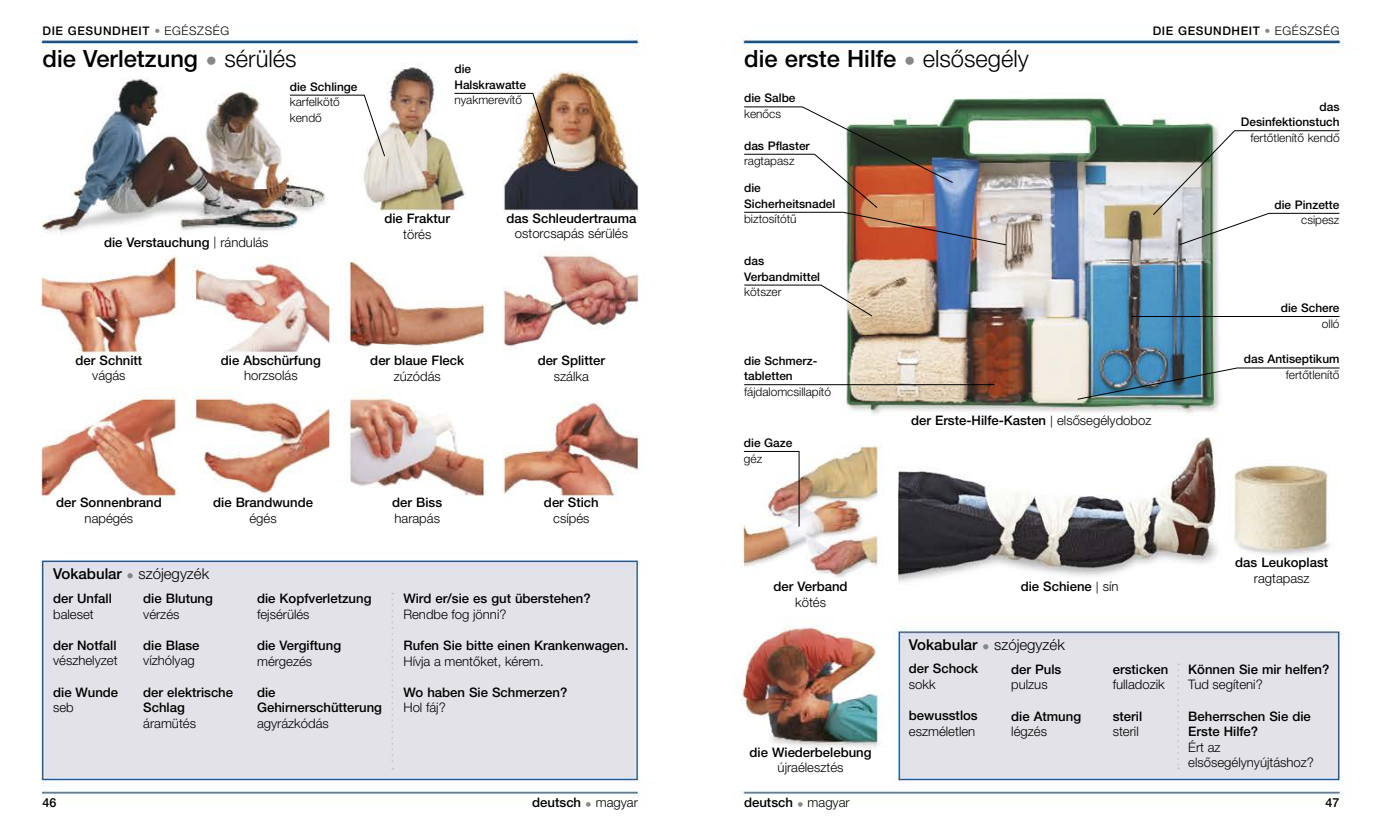
<style>
.page{position:relative;width:1382px;height:833px;background:#fff}
.page>*{position:absolute;margin:0;border:0;box-sizing:border-box;transform-origin:0 0}
.t1{font:500 23.75px "Helvetica Neue LT Std";color:#000}
.t2{font:300 15px "Helvetica Neue LT Std";color:#000}
.t3{font:500 13.12px/15.6px "Helvetica Neue LT Std";color:#000}
.t4{font:300 13.12px/15.6px "Helvetica Neue LT Std";color:#000}
.t5{font:500 12.5px "Helvetica Neue LT Std";color:#000}
.t6{font:500 11.88px/15.6px "Helvetica Neue LT Std";color:#000}
.t7{font:300 11.88px/15.6px "Helvetica Neue LT Std";color:#000}
.t8{font:500 11.88px "Helvetica Neue LT Std";letter-spacing:.05em;color:#000}
.s1{font-family:"Frutiger LT Std";font-weight:700;color:#878787}
.s2{font-weight:300}
.s3{font-weight:300;font-size:11.75px}
.s4{font-weight:500}
</style>
<div class="page">
<img style="left:41px;top:34px;width:1304px;height:763px">
<hr style="left:744px;top:451px;width:55px;height:1px;background:#000">
<hr style="left:1269px;top:213px;width:70px;height:1px;background:#000">
<hr style="left:744px;top:384px;width:251px;height:1px;background:#000">
<hr style="left:1132px;top:316px;width:207px;height:1px;background:#000">
<hr style="left:744px;top:154px;width:71px;height:1px;background:#000">
<hr style="left:290px;top:95px;width:74px;height:1px;background:#000">
<hr style="left:454px;top:93px;width:79px;height:1px;background:#000">
<svg style="left:820px;top:284px;width:53px;height:33px"></svg>
<svg style="left:391px;top:592px;width:2px;height:177px"></svg>
<svg style="left:1153px;top:130px;width:116px;height:115px"></svg>
<svg style="left:364px;top:95px;width:21px;height:62px"></svg>
<hr style="left:1234px;top:130px;width:105px;height:1px;background:#000">
<hr style="left:744px;top:285px;width:77px;height:1px;background:#000">
<img style="left:1077px;top:367px;width:160px;height:33px">
<svg style="left:1177px;top:663px;width:2px;height:106px"></svg>
<hr style="left:744px;top:107px;width:58px;height:1px;background:#000">
<img style="left:802px;top:106px;width:204px;height:139px">
<svg style="left:532px;top:93px;width:23px;height:71px;background:#866853"></svg>
<hr style="left:744px;top:212px;width:99px;height:1px;background:#000">
<hr style="left:799px;top:451px;width:1px;height:75px;background:#000">
<hr style="left:1237px;top:368px;width:102px;height:1px;background:#000">
<p class="t8" style="left:43px;top:24px;width:188px">DIE GESUNDHEIT <span class="s1">•</span> <span class="s2">EGÉSZSÉG</span></p>
<p class="t8" style="left:1153px;top:24px;width:188px">DIE GESUNDHEIT <span class="s1">•</span> <span class="s2">EGÉSZSÉG</span></p>
<h1 class="t1" style="left:43px;top:44px;width:256px">die Verletzung <span class="s1">•</span> <span class="s2">sérülés</span></h1>
<p class="t6" style="left:290px;top:78px;width:69px">die Schlinge</p>
<p class="t7" style="left:290px;top:94px;width:51px">karfelkötő kendő</p>
<p class="t6" style="left:454px;top:61px;width:73px">die<br>Halskrawatte</p>
<p class="t7" style="left:454px;top:92px;width:69px">nyakmerevítő</p>
<p class="t3" style="left:104px;top:234px;width:166px">die Verstauchung <span class="s3">|</span> <span class="s2">rándulás</span></p>
<p class="t3" style="left:384px;top:210px;width:67px">die Fraktur</p>
<p class="t4" style="left:403px;top:226px;width:30px">törés</p>
<p class="t3" style="left:506px;top:210px;width:131px">das Schleudertrauma</p>
<p class="t4" style="left:515px;top:226px;width:115px">ostorcsapás sérülés</p>
<p class="t3" style="left:76px;top:352px;width:68px">der Schnitt</p>
<p class="t4" style="left:92px;top:368px;width:35px">vágás</p>
<p class="t3" style="left:221px;top:352px;width:102px">die Abschürfung</p>
<p class="t4" style="left:244px;top:368px;width:55px">horzsolás</p>
<p class="t3" style="left:370px;top:352px;width:95px">der blaue Fleck</p>
<p class="t4" style="left:394px;top:368px;width:49px">zúzódás</p>
<p class="t3" style="left:538px;top:352px;width:69px">der Splitter</p>
<p class="t4" style="left:554px;top:368px;width:37px">szálka</p>
<p class="t3" style="left:56px;top:495px;width:107px">der Sonnenbrand</p>
<p class="t4" style="left:85px;top:510px;width:50px">napégés</p>
<p class="t3" style="left:213px;top:495px;width:101px">die Brandwunde</p>
<p class="t4" style="left:249px;top:510px;width:29px">égés</p>
<p class="t2" style="left:53px;top:565px;width:157px"><span class="s4">Vokabular</span> <span class="s1">•</span> szójegyzék</p>
<p class="t3" style="left:392px;top:495px;width:51px">der Biss</p>
<p class="t4" style="left:394px;top:510px;width:47px">harapás</p>
<p class="t3" style="left:544px;top:495px;width:56px">der Stich</p>
<p class="t4" style="left:553px;top:510px;width:38px">csípés</p>
<p class="t3" style="left:53px;top:590px;width:60px">der Unfall</p>
<p class="t4" style="left:53px;top:606px;width:42px">baleset</p>
<p class="t3" style="left:53px;top:637px;width:65px">der Notfall</p>
<p class="t4" style="left:53px;top:652px;width:66px">vészhelyzet</p>
<p class="t3" style="left:53px;top:684px;width:67px">die Wunde</p>
<p class="t4" style="left:53px;top:699px;width:22px">seb</p>
<p class="t3" style="left:143px;top:590px;width:71px">die Blutung</p>
<p class="t4" style="left:143px;top:606px;width:38px">vérzés</p>
<p class="t3" style="left:143px;top:637px;width:58px">die Blase</p>
<p class="t4" style="left:143px;top:652px;width:53px">vízhólyag</p>
<p class="t3" style="left:143px;top:684px;width:91px">der elektrische<br>Schlag</p>
<p class="t4" style="left:143px;top:715px;width:54px">áramütés</p>
<p class="t3" style="left:257px;top:590px;width:116px">die Kopfverletzung</p>
<p class="t4" style="left:257px;top:606px;width:54px">fejsérülés</p>
<p class="t3" style="left:257px;top:637px;width:86px">die Vergiftung</p>
<p class="t4" style="left:257px;top:653px;width:57px">mérgezés</p>
<p class="t3" style="left:257px;top:684px;width:126px">die<br>Gehirnerschütterung</p>
<p class="t4" style="left:257px;top:715px;width:73px">agyrázkódás</p>
<p class="t3" style="left:403px;top:590px;width:189px">Wird er/sie es gut überstehen?</p>
<p class="t4" style="left:403px;top:606px;width:105px">Rendbe fog jönni?</p>
<p class="t3" style="left:403px;top:637px;width:226px">Rufen Sie bitte einen Krankenwagen.</p>
<p class="t4" style="left:403px;top:653px;width:142px">Hívja a mentőket, kérem.</p>
<p class="t3" style="left:403px;top:684px;width:165px">Wo haben Sie Schmerzen?</p>
<p class="t4" style="left:403px;top:699px;width:44px">Hol fáj?</p>
<h1 class="t1" style="left:744px;top:44px;width:286px">die erste Hilfe <span class="s1">•</span> <span class="s2">elsősegély</span></h1>
<p class="t6" style="left:744px;top:90px;width:53px">die Salbe</p>
<p class="t7" style="left:744px;top:106px;width:38px">kenőcs</p>
<p class="t6" style="left:744px;top:137px;width:67px">das Pflaster</p>
<p class="t7" style="left:744px;top:153px;width:52px">ragtapasz</p>
<p class="t6" style="left:744px;top:180px;width:93px">die<br>Sicherheitsnadel</p>
<p class="t7" style="left:744px;top:211px;width:54px">biztosítótű</p>
<p class="t6" style="left:744px;top:253px;width:77px">das<br>Verbandmittel</p>
<p class="t7" style="left:744px;top:284px;width:39px">kötszer</p>
<p class="t6" style="left:744px;top:352px;width:73px">die Schmerz&shy;tabletten</p>
<p class="t7" style="left:744px;top:383px;width:88px">fájdalomcsillapító</p>
<p class="t6" style="left:744px;top:435px;width:50px">die Gaze</p>
<p class="t7" style="left:744px;top:450px;width:20px">géz</p>
<p class="t3" style="left:911px;top:412px;width:242px">der Erste-Hilfe-Kasten <span class="s3">|</span> <span class="s2">elsősegélydoboz</span></p>
<p class="t6" style="left:1241px;top:98px;width:100px;text-align:right">das<br>Desinfektionstuch</p>
<p class="t7" style="left:1250px;top:129px;width:91px">fertőtlenítő kendő</p>
<p class="t6" style="left:1274px;top:197px;width:67px">die Pinzette</p>
<p class="t7" style="left:1301px;top:212px;width:40px">csipesz</p>
<p class="t6" style="left:1281px;top:300px;width:60px">die Schere</p>
<p class="t7" style="left:1322px;top:315px;width:19px">olló</p>
<p class="t6" style="left:1244px;top:351px;width:97px">das Antiseptikum</p>
<p class="t7" style="left:1286px;top:367px;width:55px">fertőtlenítő</p>
<p class="t3" style="left:774px;top:578px;width:76px">der Verband</p>
<p class="t4" style="left:795px;top:594px;width:32px">kötés</p>
<p class="t3" style="left:750px;top:744px;width:123px">die Wiederbelebung</p>
<p class="t4" style="left:778px;top:759px;width:67px">újraélesztés</p>
<p class="t3" style="left:1021px;top:578px;width:99px">die Schiene <span class="s3">|</span> <span class="s2">sín</span></p>
<p class="t2" style="left:909px;top:636px;width:157px"><span class="s4">Vokabular</span> <span class="s1">•</span> szójegyzék</p>
<p class="t3" style="left:909px;top:660px;width:71px">der Schock</p>
<p class="t4" style="left:909px;top:676px;width:28px">sokk</p>
<p class="t3" style="left:909px;top:707px;width:70px">bewusstlos</p>
<p class="t4" style="left:909px;top:723px;width:68px">eszméletlen</p>
<p class="t3" style="left:1011px;top:661px;width:52px">der Puls</p>
<p class="t4" style="left:1011px;top:676px;width:38px">pulzus</p>
<p class="t3" style="left:1011px;top:708px;width:71px">die Atmung</p>
<p class="t4" style="left:1011px;top:723px;width:37px">légzés</p>
<p class="t3" style="left:1113px;top:661px;width:57px">ersticken</p>
<p class="t4" style="left:1113px;top:676px;width:54px">fulladozik</p>
<p class="t3" style="left:1113px;top:708px;width:31px">steril</p>
<p class="t4" style="left:1113px;top:723px;width:28px">steril</p>
<p class="t3" style="left:1235px;top:555px;width:95px">das Leukoplast</p>
<p class="t4" style="left:1254px;top:570px;width:57px">ragtapasz</p>
<p class="t3" style="left:1188px;top:661px;width:143px">Können Sie mir helfen?</p>
<p class="t4" style="left:1188px;top:676px;width:76px">Tud segíteni?</p>
<p class="t3" style="left:1188px;top:708px;width:124px">Beherrschen Sie die<br>Erste Hilfe?</p>
<p class="t4" style="left:1188px;top:739px;width:127px">Ért az elsősegélynyújtáshoz?</p>
<p class="t3" style="left:532px;top:794px;width:107px">deutsch <span class="s1">•</span> <span class="s2">magyar</span></p>
<p class="t3" style="left:744px;top:794px;width:107px">deutsch <span class="s1">•</span> <span class="s2">magyar</span></p>
<p class="t5" style="left:43px;top:795px;width:15px">46</p>
<p class="t5" style="left:1325px;top:795px;width:15px">47</p>
</div>
